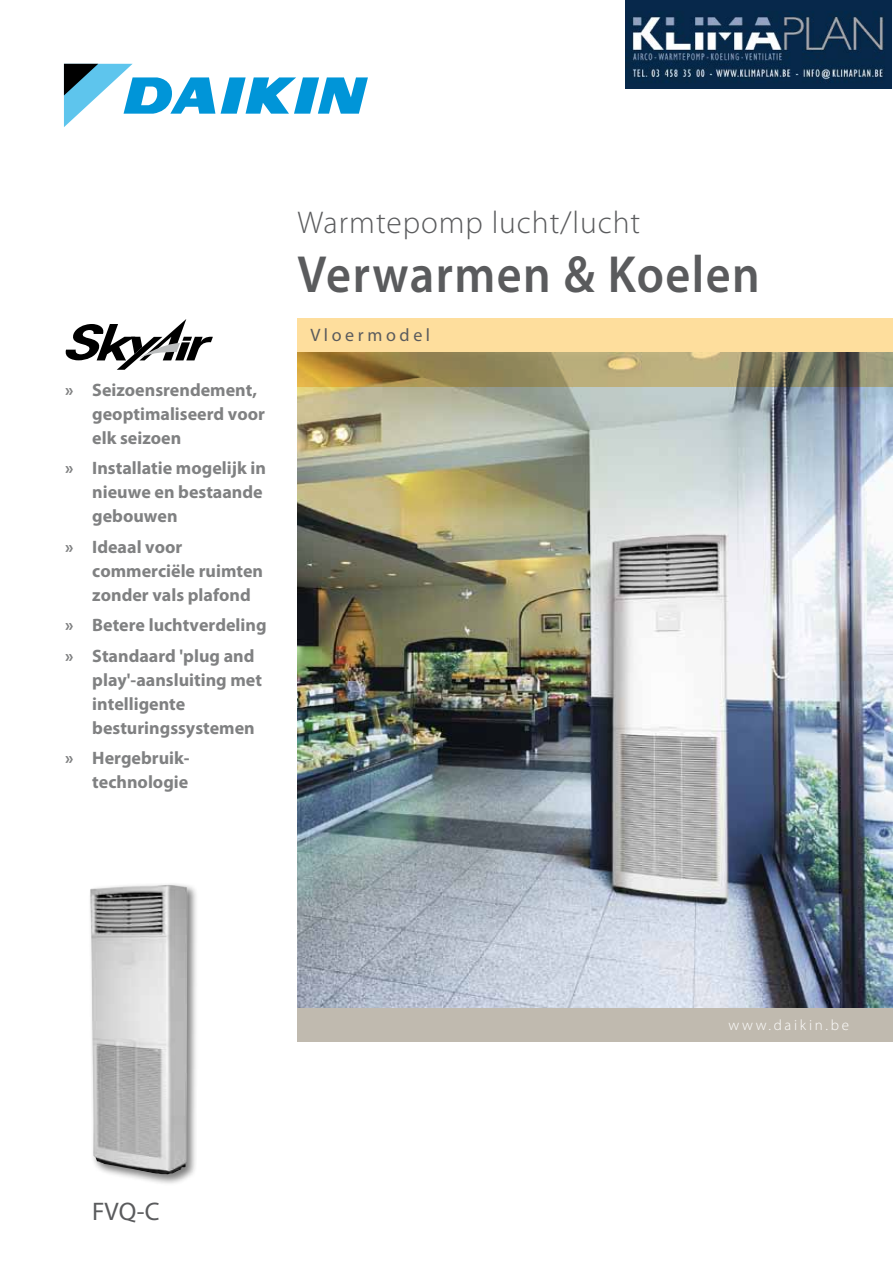
<style>
.page{position:relative;width:893px;height:1263px;background:#fff}
.page>*{position:absolute;margin:0;border:0;box-sizing:border-box;transform-origin:0 0}
.t1{font:600 52.5px "Myriad Pro";letter-spacing:.03em;color:#5a5b5d;scale:.92 1}
.t2{font:300 31.5px "Myriad Pro";letter-spacing:.03em;color:#5a5b5d}
.t3{font:25.5px "Myriad Pro";color:#5a5b5d}
.t4{font:700 18px/24px "Myriad Pro";color:#808182}
.t5{font:18px "Myriad Pro";letter-spacing:.2em;color:#5a5b5d}
.t6{font:300 15px "Myriad Pro";letter-spacing:.175em;color:#fff}
</style>
<div class="page">
<div style="left:298px;top:1008px;width:595px;height:34px;background:#c0baaf"></div>
<img style="left:298px;top:387px;width:595px;height:621px">
<svg style="left:298px;top:319px;width:595px;height:68px"></svg>
<svg style="left:65px;top:319px;width:148px;height:51px"></svg>
<svg style="left:221px;top:77px;width:147px;height:37px"></svg>
<svg style="left:64px;top:64px;width:151px;height:63px"></svg>
<div style="left:88px;top:882px;width:110px;height:304px;background:#000;opacity:.5"></div>
<img style="left:90px;top:885px;width:97px;height:289px">
<img style="left:625px;top:0;width:267px;height:88px">
<p class="t4" style="left:92px;top:377px;width:174px;text-indent:-27px">» Seizoensrendement, geoptimaliseerd voor elk seizoen</p>
<p class="t4" style="left:92px;top:456px;width:175px;text-indent:-27px">» Installatie mogelijk in nieuwe en bestaande gebouwen</p>
<p class="t4" style="left:92px;top:534px;width:172px;text-indent:-27px">» Ideaal voor commerciële ruimten zonder vals plafond</p>
<p class="t4" style="left:65px;top:609px;width:203px;line-height:30.5px">» Betere luchtverdeling » Standaard 'plug and</p>
<p class="t4" style="left:92px;top:667px;width:171px">play'-aansluiting met intelligente besturingssystemen</p>
<p class="t4" style="left:65px;top:745px;width:126px;text-align:right">» Hergebruik&shy;technologie</p>
<h2 class="t2" style="left:298px;top:203px;width:344px">Warmtepomp lucht/lucht</h2>
<h1 class="t1" style="left:298px;top:241px;width:504px">Verwarmen &amp; Koelen</h1>
<p class="t5" style="left:310px;top:324px;width:121px">Vloermodel</p>
<h3 class="t3" style="left:92px;top:1195px;width:69px">FVQ-C</h3>
<p class="t6" style="left:728px;top:1016px;width:122px">www.daikin.be</p>
</div>
